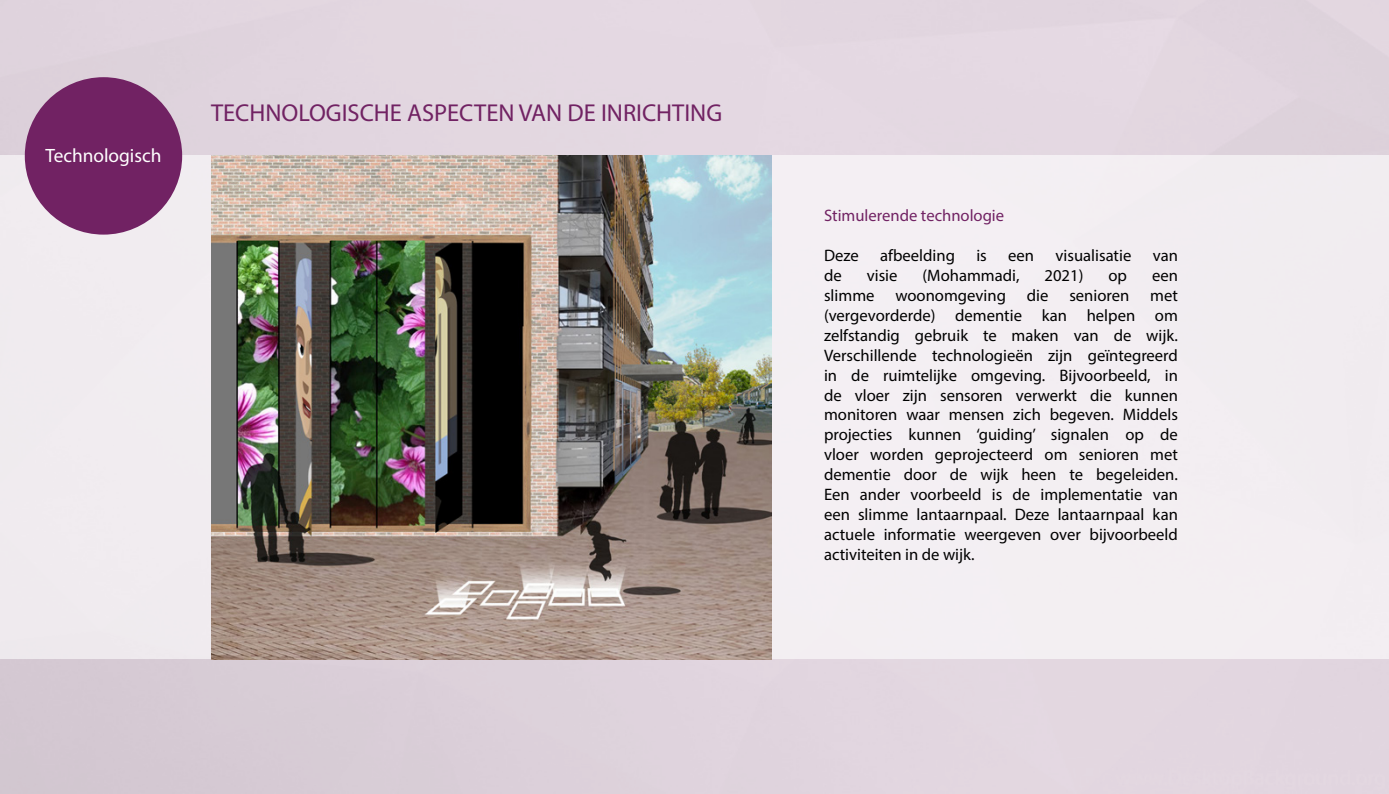
<style>
.page{position:relative;width:1389px;height:794px;background:#e1d5df}
.page>*{position:absolute;margin:0;border:0;box-sizing:border-box;transform-origin:0 0}
.t1{font:24.5px "Myriad Pro";color:#712263}
.t2{font:19.25px "Myriad Pro";color:#fff}
.t3{font:16.62px/19.9px "Myriad Pro";color:#000;text-align:justify}
.t4{font:16.62px "Myriad Pro";color:#712263}
</style>
<div class="page">
<div style="left:0;top:155px;width:1389px;height:504px;background:#f3eef2"></div>
<img style="left:211px;top:155px;width:561px;height:504px">
<div style="left:25px;top:77px;width:157px;height:158px;background:#712263;border-radius:50%"></div>
<p class="t2" style="left:45px;top:144px;width:118px">Technologisch</p>
<h1 class="t1" style="left:211px;top:98px;width:513px">TECHNOLOGISCHE ASPECTEN VAN DE INRICHTING</h1>
<p class="t4" style="left:824px;top:205px;width:182px">Stimulerende technologie</p>
<p class="t3" style="left:824px;top:245px;width:36px">Deze</p>
<p class="t3" style="left:880px;top:245px;width:76px">afbeelding</p>
<p class="t3" style="left:976px;top:245px;width:12px">is</p>
<p class="t3" style="left:1008px;top:245px;width:27px">een</p>
<p class="t3" style="left:1056px;top:245px;width:77px">visualisatie</p>
<p class="t3" style="left:1153px;top:245px;width:27px">van</p>
<p class="t3" style="left:824px;top:265px;width:19px">de</p>
<p class="t3" style="left:867px;top:265px;width:32px">visie</p>
<p class="t3" style="left:923px;top:265px;width:99px">(Mohammadi,</p>
<p class="t3" style="left:1045px;top:265px;width:40px">2021)</p>
<p class="t3" style="left:1108px;top:265px;width:20px">op</p>
<p class="t3" style="left:1152px;top:265px;width:27px">een</p>
<p class="t3" style="left:824px;top:285px;width:52px">slimme</p>
<p class="t3" style="left:895px;top:285px;width:112px">woonomgeving</p>
<p class="t3" style="left:1027px;top:285px;width:23px">die</p>
<p class="t3" style="left:1069px;top:285px;width:61px">senioren</p>
<p class="t3" style="left:824px;top:285px;width:355px;text-indent:326px">met (vergevorderde) dementie kan helpen om zelfstandig gebruik te maken van de wijk.<br>Verschillende technologieën zijn geïntegreerd in de ruimtelijke omgeving. Bijvoorbeeld, in de vloer zijn sensoren verwerkt die kunnen monitoren waar mensen zich begeven. Middels projecties kunnen ‘guiding’ signalen op de vloer worden geprojecteerd om senioren met dementie door de wijk heen te begeleiden.<br>Een ander voorbeeld is de implementatie van een slimme lantaarnpaal. Deze lantaarnpaal kan actuele informatie weergeven over bijvoorbeeld activiteiten in de wijk.</p>
</div>
